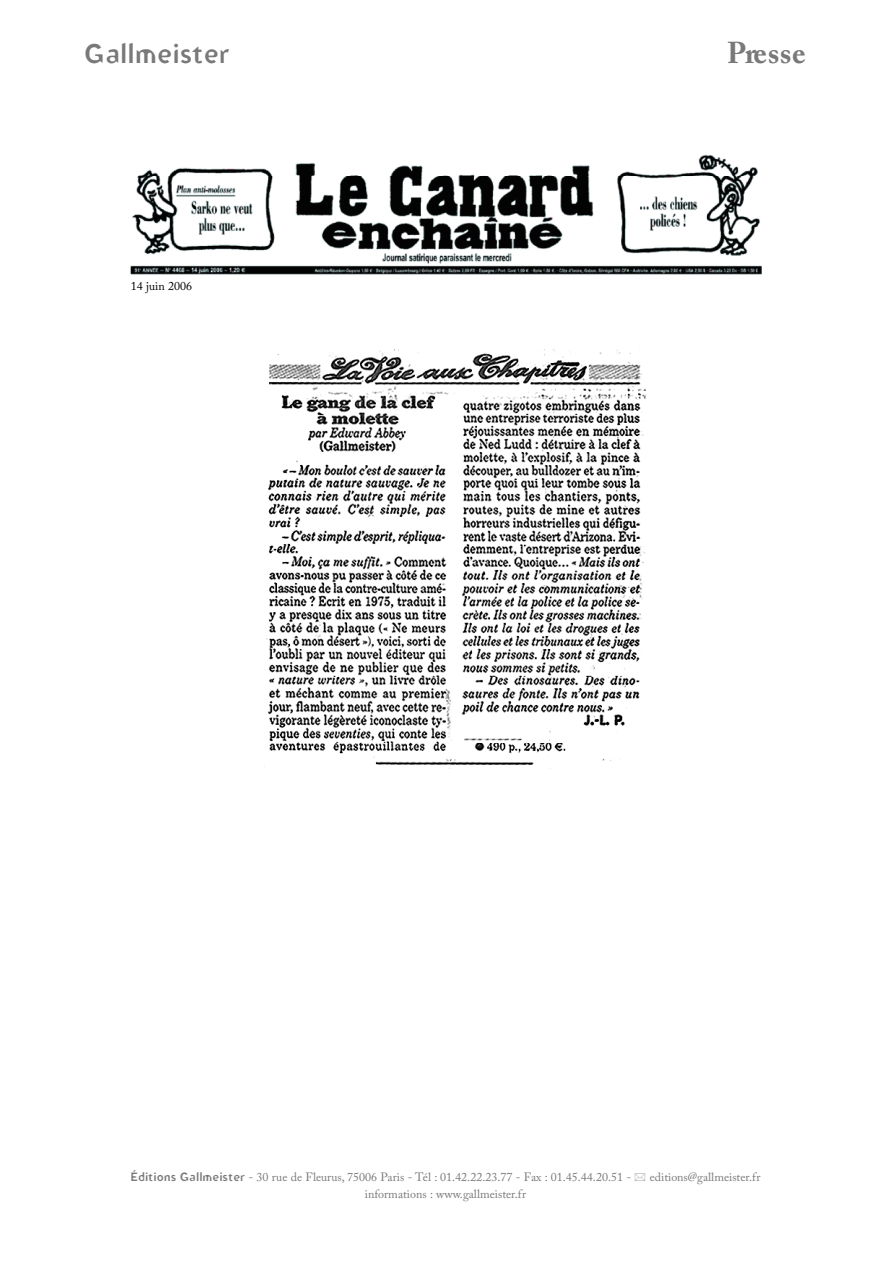
<style>
.page{position:relative;width:893px;height:1263px;background:#fff}
.page>*{position:absolute;margin:0;border:0;box-sizing:border-box;transform-origin:0 0}
.t1{font:700 30px "Adobe Caslon Pro";color:#797979}
.t2{font:500 27px "Blindfish";color:#797979}
.t3{font:12px "Adobe Caslon Pro";color:#797979}
.t4{font:12px "Adobe Caslon Pro";color:#000}
.s1{font-family:"Blindfish";font-weight:500}
</style>
<div class="page">
<img style="left:130px;top:155px;width:632px;height:120px">
<img style="left:266px;top:350px;width:379px;height:419px">
<h2 class="t2" style="left:84px;top:44px;width:147px">Gallmeister</h2>
<h1 class="t1" style="left:727px;top:41px;width:80px">Pre s s e</h1>
<p class="t4" style="left:131px;top:281px;width:63px">14 juin 2006</p>
<p class="t3" style="left:130px;top:1172px;width:502px"><span class="s1">Éditions Gallmeister</span> - 30 rue de Fleurus, 75006 Paris - Tél : 01.42.22.23.77 - Fax : 01.45.44.20.51 -</p>
<p class="t3" style="left:649px;top:1172px;width:112px">editions@gallmeister.fr</p>
<p class="t3" style="left:365px;top:1190px;width:163px">informations : www.gallmeister.fr</p>
</div>
